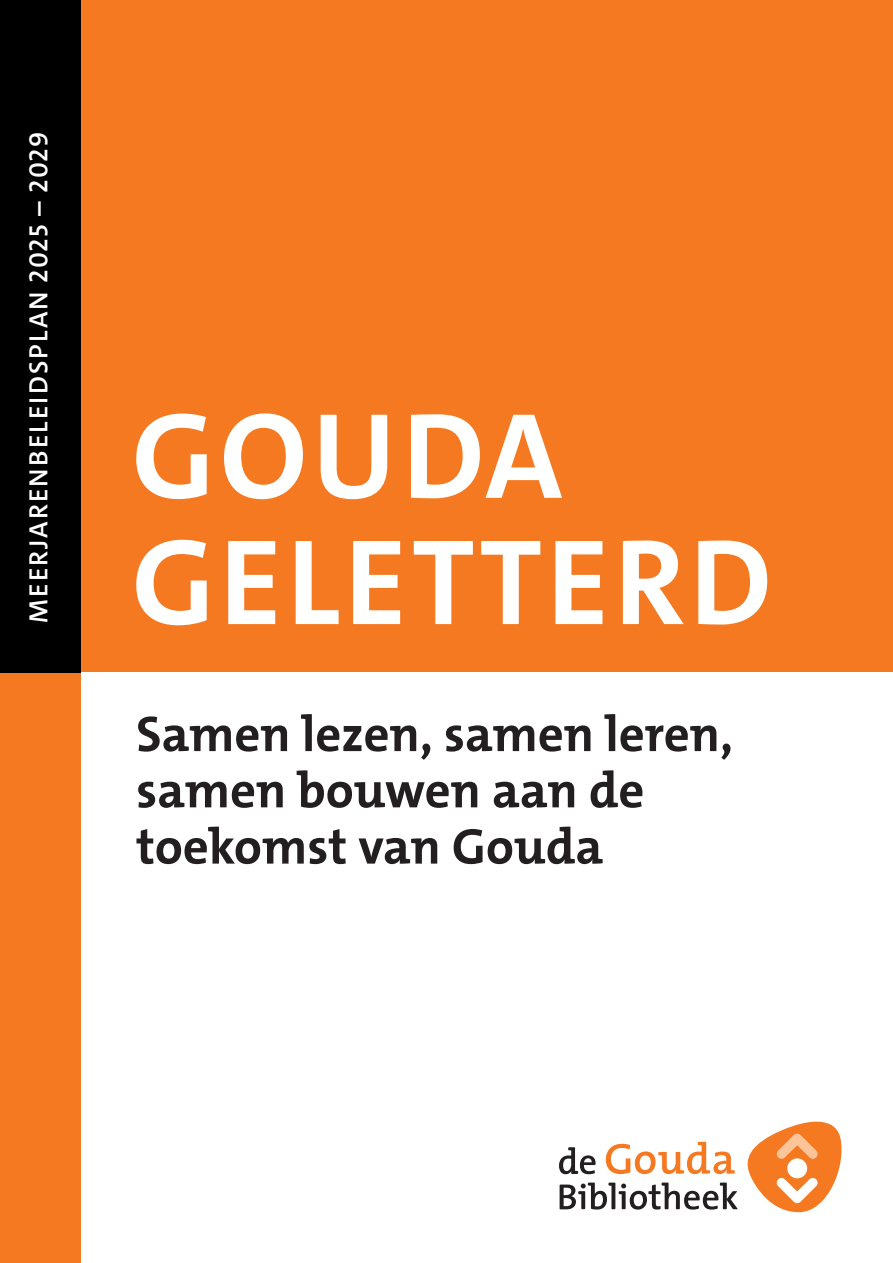
<style>
.page{position:relative;width:893px;height:1263px;background:#fff}
.page>*{position:absolute;margin:0;border:0;box-sizing:border-box;transform-origin:0 0}
.t1{font:700 123px/126.1px "The Mix C5";letter-spacing:.04em;color:#fff}
.t2{font:700 50.55px/56.2px "The Mix C5";letter-spacing:-.005em;color:#231f20}
.t3{font:600 26.55px "The Mix Trial";letter-spacing:.075em;color:#fff}
</style>
<div class="page">
<div style="left:0;top:0;width:893px;height:672px;background:#f47921"></div>
<svg style="left:559px;top:1121px;width:283px;height:91px"></svg>
<div style="left:0;top:672px;width:80px;height:591px;background:#f47921"></div>
<div style="left:0;top:0;width:80px;height:672px;background:#000001"></div>
<p class="t3" style="left:27px;top:623px;width:492px;rotate:-90deg">MEERJARENBELEIDSPLAN 2025 – 2029</p>
<p class="t1" style="left:132px;top:394px;width:641px">GOUDA<br>GELETTERD</p>
<p class="t2" style="left:136px;top:706px;width:598px">Samen lezen, samen leren, samen bouwen aan de toekomst van Gouda</p>
</div>
